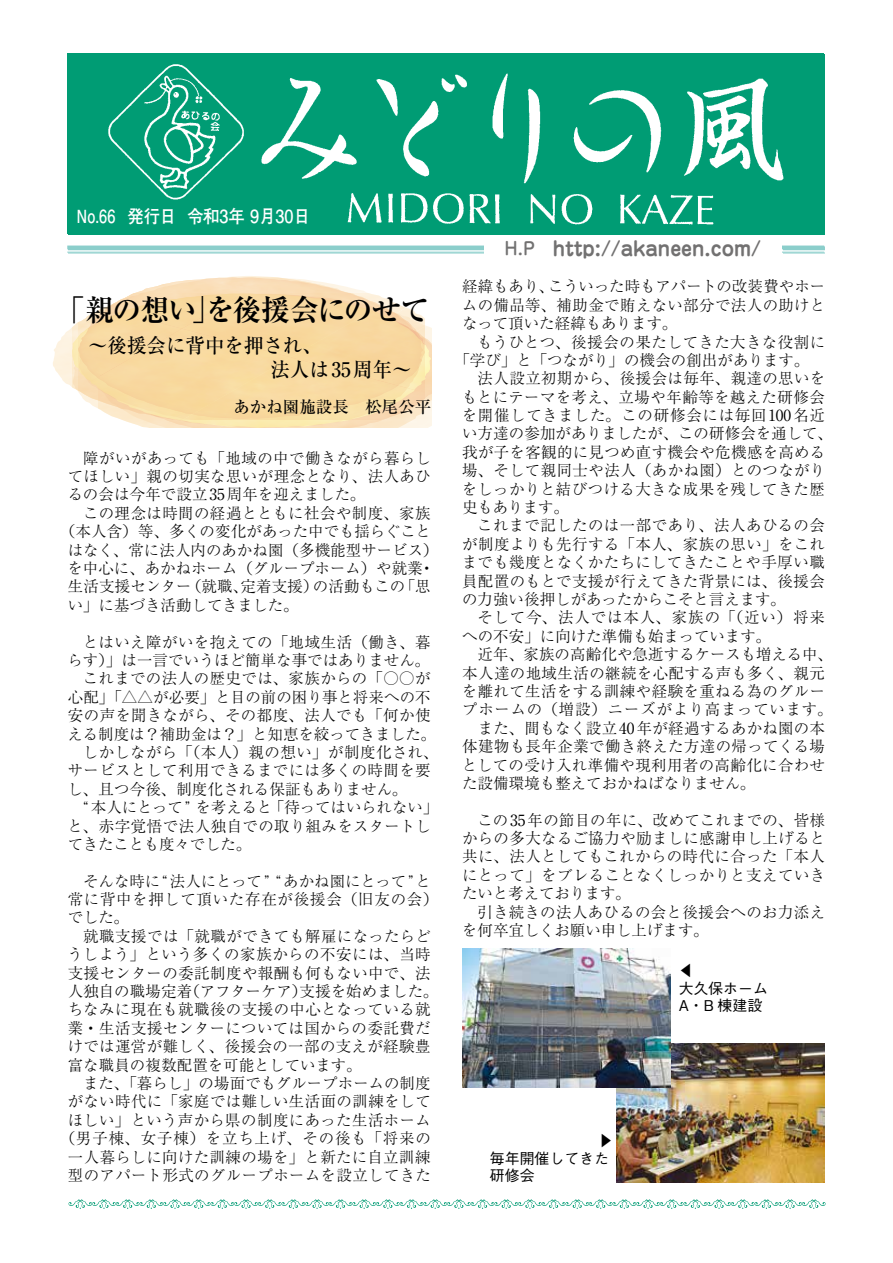
<style>
.page{position:relative;width:893px;height:1263px;background:#fff}
.page>*{position:absolute;margin:0;border:0;box-sizing:border-box;transform-origin:0 0}
.t1{font:700 29.7px "Ryumin Pr 6";letter-spacing:-.015em;color:#000;scale:.96 1}
.t2{font:500 20.25px/23.9px "Ryumin Pr 6";color:#000;scale:.96 1}
.t3{font:700 19.65px "Jun 501 Pro";color:#727171}
.t4{font:700 18px "Futo Go B101 Pr 6";color:#fff;scale:.8 1}
.t5{font:700 18px "Futo Go B101 Pr 6";color:#fff;scale:.9 1}
.t6{font:500 17.55px "Jun 34 Pro";color:#727171}
.t7{font:500 16.5px "Ryumin Pr 6";color:#000}
.t8{font:300 15.45px/18.5px "Ryumin Pr 6";letter-spacing:.02em;color:#000}
.t9{font:300 15.45px/18.5px "Ryumin Pr 6";color:#000}
.t10{font:15.45px "Koz Min Pro";color:#000}
.t11{font:500 14.85px/17.5px "Gothic BBB Pr 6";color:#000}
.s1{font-family:"Koz Min Pro";font-weight:400}
.s2{font-weight:400}
.s3{font-family:"Ryumin Pr 6";font-weight:300}
</style>
<div class="page">
<hr style="left:68px;top:246px;width:757px;height:4px;background:#8bcecb">
<hr style="left:68px;top:253px;width:757px;height:1px;background:#8bcecb">
<svg style="left:53px;top:276px;width:215px;height:111px"></svg>
<svg style="left:78px;top:277px;width:293px;height:17px"></svg>
<svg style="left:72px;top:294px;width:359px;height:134px;background:#f8dcaa"></svg>
<div style="left:67px;top:53px;width:757px;height:181px;background:#009c74"></div>
<img style="left:108px;top:64px;width:676px;height:161px">
<hr style="left:67px;top:246px;width:757px;height:3px;background:#8bcecb">
<hr style="left:67px;top:252px;width:757px;height:1px;background:#8bcecb">
<div style="left:484px;top:238px;width:298px;height:22px;background:#fff"></div>
<svg style="left:69px;top:1199px;width:756px;height:10px"></svg>
<img style="left:616px;top:1043px;width:209px;height:139px">
<img style="left:462px;top:948px;width:209px;height:140px">
<p class="t4" style="left:77px;top:202px;width:273px">No No.58　発行日 年3 月9 30</p>
<p class="t5" style="left:187px;top:202px;width:38px">令和</p>
<p class="t5" style="left:127px;top:202px;width:56px">発行日</p>
<p class="t4" style="left:230px;top:202px;width:101px">29. 5 .15 日</p>
<p class="t4" style="left:96px;top:202px;width:26px">.66</p>
<h1 class="t1" style="left:56px;top:286px;width:390px">「親の想いを後援会にのせて</h1>
<h1 class="t1" style="left:192px;top:286px;width:31px">」</h1>
<h2 class="t2" style="left:270px;top:332px;width:149px;text-indent:-202px">　～後援会に背中を押され、<br>法人は35周年~</h2>
<p class="t7" style="left:233px;top:394px;width:199px">あかね園施設長　松尾公平</p>
<p class="t8" style="left:68px;top:448px;width:365px;text-align:justify;text-indent:16px">障がいがあっても<span class="s1">「</span>地域の中で働きながら暮らしてほしい<span class="s1">」</span>親の切実な思いが理念となり<span class="s1">、</span>法人あひるの会は今年で設立<span class="s2">35</span>周年を迎えました<span class="s1">。</span></p>
<p class="t8" style="left:83px;top:503px;width:349px">この理念は時間の経過とともに社会や制度<span class="s1">、</span>家族</p>
<p class="t9" style="left:60px;top:521px;width:372px"><span class="s1">（</span>本人含<span class="s1">）</span>等<span class="s1">、</span>多くの変化があった中でも揺らぐこと</p>
<p class="t8" style="left:68px;top:540px;width:372px">はなく<span class="s1">、</span>常に法人内のあかね園<span class="s1">（</span>多機能型サービス<span class="s1">(</span></p>
<p class="t10" style="left:419px;top:557px;width:17px">・</p>
<p class="t8" style="left:68px;top:558px;width:357px">を中心に<span class="s1">、</span>あかねホーム<span class="s1">（</span>グループホーム<span class="s1">）</span>や就業</p>
<p class="t10" style="left:400px;top:576px;width:32px">「<span class="s3">思</span></p>
<p class="t10" style="left:186px;top:576px;width:64px">（<span class="s3">就職</span>、</p>
<p class="t8" style="left:240px;top:576px;width:80px">定着支援<span class="s1">）</span></p>
<p class="t9" style="left:68px;top:576px;width:233px">生活支援センター<br>い<span class="s1">」</span>に基づき活動してきました<span class="s1">。</span></p>
<p class="t8" style="left:83px;top:632px;width:349px">とはいえ障がいを抱えての<span class="s1">「</span>地域生活<span class="s1">（</span>働き<span class="s1">、</span>暮</p>
<p class="t8" style="left:68px;top:650px;width:364px">らす<span class="s1">）」</span>は一言でいうほど簡単な事ではありません<span class="s1">。</span></p>
<p class="t8" style="left:83px;top:668px;width:349px">これまでの法人の歴史では<span class="s1">、</span>家族からの<span class="s1">「○○</span>が</p>
<p class="t8" style="left:68px;top:687px;width:364px">心配<span class="s1">」「△△</span>が必要<span class="s1">」</span>と目の前の困り事と将来への不</p>
<p class="t8" style="left:68px;top:705px;width:364px">安の声を聞きながら<span class="s1">、</span>その都度<span class="s1">、</span>法人でも<span class="s1">「</span>何か使</p>
<p class="t9" style="left:68px;top:724px;width:370px">える制度は<span class="s1">？</span>補助金は<span class="s1">？」</span>と知恵を絞ってきました<span class="s1">。</span></p>
<p class="t8" style="left:83px;top:742px;width:357px">しかしながら<span class="s1">「（</span>本人<span class="s1">）</span>親の想い<span class="s1">」</span>が制度化され<span class="s1">、</span></p>
<p class="t8" style="left:68px;top:760px;width:364px">サービスとして利用できるまでには多くの時間を要</p>
<p class="t8" style="left:67px;top:779px;width:342px">し<span class="s1">、</span>且つ今後<span class="s1">、</span>制度化される保証もありません<span class="s1">。</span></p>
<p class="t9" style="left:269px;top:797px;width:171px"><span class="s1">「</span>待ってはいられない<span class="s1">「</span></p>
<p class="t8" style="left:313px;top:576px;width:94px">の活動もこの</p>
<p class="t8" style="left:68px;top:797px;width:365px;text-indent:16px"><span class="s1">“</span>本人にとって<span class="s1">”</span> を考えると<br>と<span class="s1">、</span>赤字覚悟で法人独自での取り組みをスタートしてきたことも度々でした<span class="s1">。</span></p>
<p class="t8" style="left:68px;top:871px;width:372px;text-indent:15px">そんな時に<span class="s1">“</span>法人にとって<span class="s1">” “</span>あかね園にとってと<span class="s1">”</span>常に背中を押して頂いた存在が後援会<span class="s1">（</span>旧友の会<span class="s1">(</span>でした<span class="s1">。</span></p>
<p class="t8" style="left:83px;top:926px;width:349px">就職支援では<span class="s1">「</span>就職ができても解雇になったらど</p>
<p class="t8" style="left:68px;top:944px;width:365px">うしよう<span class="s1">」</span>という多くの家族からの不安には<span class="s1">、</span>当時</p>
<p class="t8" style="left:68px;top:963px;width:364px">支援センターの委託制度や報酬も何もない中で<span class="s1">、</span>法</p>
<p class="t8" style="left:300px;top:981px;width:140px">支援を始めました<span class="s1">。</span></p>
<p class="t8" style="left:68px;top:981px;width:364px">人独自の職場定着<br>ちなみに現在も就職後の支援の中心となっている就業<span class="s1">・</span>生活支援センターについては国からの委託費だけでは運営が難しく<span class="s1">、</span>後援会の一部の支えが経験豊富な職員の複数配置を可能としています<span class="s1">。</span></p>
<p class="t8" style="left:60px;top:1073px;width:372px;text-align:right">また<span class="s1">、「</span>暮らし<span class="s1">」</span>の場面でもグループホームの制度<br>がない時代に<span class="s1">「</span>家庭では難しい生活面の訓練をしてほしい<span class="s1">」</span>という声から県の制度にあった生活ホーム<span class="s1">（</span>男子棟<span class="s1">、</span>女子棟<span class="s1">）</span>を立ち上げ<span class="s1">、</span>その後も<span class="s1">「</span>将来の一人暮らしに向けた訓練の場を<span class="s1">」</span>と新たに自立訓練型のアパート形式のグループホームを設立してきた</p>
<p class="t8" style="left:184px;top:981px;width:124px"><span class="s1">（</span>アフターケア<span class="s1">）</span></p>
<p class="t3" style="left:553px;top:233px;width:210px">http://akaneen.com/</p>
<p class="t6" style="left:505px;top:235px;width:50px">H P. 　</p>
<p class="t9" style="left:548px;top:276px;width:278px">こういった時もアパートの改装費やホー</p>
<p class="t8" style="left:462px;top:276px;width:365px">経緯もあり<span class="s1">、<br></span>ムの備品等<span class="s1">、</span>補助金で賄えない部分で法人の助けとなって頂いた経緯もあります<span class="s1">。</span></p>
<p class="t8" style="left:454px;top:332px;width:372px;text-indent:23px">もうひとつ<span class="s1">、</span>後援会の果たしてきた大きな役割に<span class="s1">「</span>学び<span class="s1">」</span>と<span class="s1">「</span>つながり<span class="s1">」</span>の機会の創出があります<span class="s1">。</span></p>
<p class="t8" style="left:462px;top:368px;width:373px;text-indent:16px">法人設立初期から<span class="s1">、</span>後援会は毎年<span class="s1">、</span>親達の思いをもとにテーマを考え<span class="s1">、</span>立場や年齢等を越えた研修会を開催してきました<span class="s1">。</span>この研修会には毎回<span class="s2">100</span>名近い方達の参加がありましたが<span class="s1">、</span>この研修会を通して<span class="s1">、</span>我が子を客観的に見つめ直す機会や危機感を高める場<span class="s1">、</span>そして親同士や法人<span class="s1">（</span>あかね園<span class="s1">）</span>とのつながりをしっかりと結びつける大きな成果を残してきた歴史もあります<span class="s1">。</span></p>
<p class="t8" style="left:462px;top:515px;width:365px;text-align:justify;text-indent:15px">これまで記したのは一部であり<span class="s1">、</span>法人あひるの会が制度よりも先行する<span class="s1">「</span>本人<span class="s1">、</span>家族の思い<span class="s1">」</span>をこれまでも幾度となくかたちにしてきたことや手厚い職員配置のもとで支援が行えてきた背景には<span class="s1">、</span>後援会の力強い後押しがあったからこそと言えます<span class="s1">。</span></p>
<p class="t8" style="left:462px;top:607px;width:364px;text-indent:15px">そして今<span class="s1">、</span>法人では本人<span class="s1">、</span>家族の<span class="s1">「（</span>近い<span class="s1">）</span>将来への不安<span class="s1">」</span>に向けた準備も始まっています<span class="s1">。</span></p>
<p class="t8" style="left:462px;top:644px;width:373px;text-indent:16px">近年<span class="s1">、</span>家族の高齢化や急逝するケースも増える中<span class="s1">、</span>本人達の地域生活の継続を心配する声も多く<span class="s1">、</span>親元を離れて生活をする訓練や経験を重ねる為のグループホームの<span class="s1">（</span>増設<span class="s1">）</span>ニーズがより高まっています<span class="s1">。</span>　また<span class="s1">、</span>間もなく設立<span class="s2">40</span>年が経過するあかね園の本体建物も長年企業で働き終えた方達の帰ってくる場としての受け入れ準備や現利用者の高齢化に合わせた設備環境も整えておかねばなりません<span class="s1">。</span></p>
<p class="t8" style="left:462px;top:810px;width:365px;text-align:justify;text-indent:15px">この<span class="s2">35</span>年の節目の年に<span class="s1">、</span>改めてこれまでの<span class="s1">、</span>皆様からの多大なるご協力や励ましに感謝申し上げると共に<span class="s1">、</span>法人としてもこれからの時代に合った<span class="s1">「</span>本人にとって<span class="s1">」</span>をブレることなくしっかりと支えていきたいと考えております<span class="s1">。</span></p>
<p class="t8" style="left:462px;top:902px;width:365px;text-indent:16px">引き続きの法人あひるの会と後援会へのお力添えを何卒宜しくお願い申し上げます<span class="s1">。</span></p>
<p class="t11" style="left:596px;top:1148px;width:16px;rotate:-90deg">▼</p>
<p class="t11" style="left:490px;top:1148px;width:121px">毎年開催してきた研修会</p>
<p class="t11" style="left:696px;top:963px;width:16px;rotate:90deg">▼</p>
<p class="t11" style="left:679px;top:978px;width:91px">大久保ホーム<br>A・B 棟建設</p>
</div>
